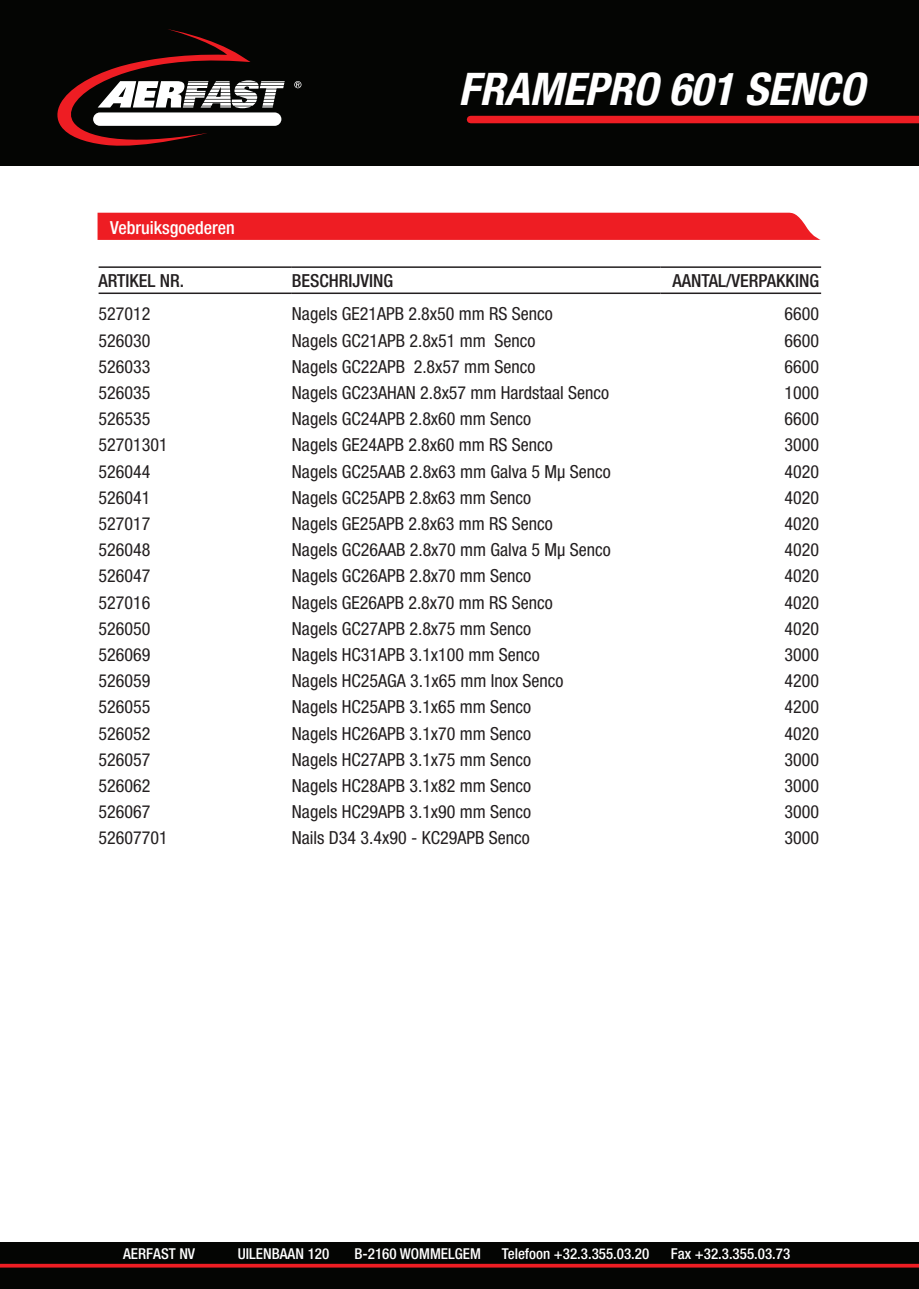
<style>
.page{position:relative;width:919px;height:1289px;background:#fff}
.page>*{position:absolute;margin:0;border:0;box-sizing:border-box;transform-origin:0 0}
.t1{font:italic 700 condensed 45px "Helvetica Neue";color:#fff}
.t2{font:condensed 18px "Helvetica Neue";color:#231f20}
.t3{font:500 condensed 18px "Helvetica Neue";color:#231f20}
.t4{font:500 condensed 18px "Helvetica Neue";color:#fff}
.t5{font:500 condensed 15px "Helvetica Neue";color:#fff}
</style>
<div class="page">
<div style="left:0;top:1242px;width:918px;height:46px;background:#040503"></div>
<div style="left:0;top:0;width:918px;height:166px;background:#040503"></div>
<svg style="left:57px;top:29px;width:228px;height:117px"></svg>
<div style="left:93px;top:112px;width:188px;height:14px;background:#fff;border-radius:7px"></div>
<svg style="left:294px;top:81px;width:7px;height:7px"></svg>
<div style="left:470px;top:116px;width:448px;height:7px;background:#ee1d23"></div>
<svg style="left:0;top:1263px;width:918px;height:4px;fill:#ee1d23"></svg>
<hr style="left:99px;top:266px;width:193px;height:2px;background:#231f20">
<hr style="left:292px;top:266px;width:368px;height:2px;background:#231f20">
<hr style="left:660px;top:266px;width:161px;height:2px;background:#231f20">
<hr style="left:99px;top:292px;width:193px;height:2px;background:#231f20">
<hr style="left:292px;top:292px;width:368px;height:2px;background:#231f20">
<hr style="left:660px;top:292px;width:161px;height:2px;background:#231f20">
<div style="left:97px;top:213px;width:723px;height:27px;background:#ee1d23"></div>
<p class="t4" style="left:110px;top:217px;width:126px">Vebruiksgoederen</p>
<h1 class="t1" style="left:458px;top:62px;width:407px">FRAMEPRO 601 SENCO</h1>
<p class="t3" style="left:99px;top:270px;width:87px">ARTIKEL NR.</p>
<p class="t3" style="left:292px;top:270px;width:103px">BESCHRIJVING</p>
<p class="t3" style="left:672px;top:270px;width:148px">AANTAL/VERPAKKING</p>
<p class="t2" style="left:99px;top:303px;width:53px">527012</p>
<p class="t2" style="left:292px;top:303px;width:262px">Nagels GE21APB 2.8x50 mm RS Senco</p>
<p class="t2" style="left:784px;top:303px;width:36px">6600</p>
<p class="t2" style="left:99px;top:330px;width:53px">526030</p>
<p class="t2" style="left:292px;top:330px;width:245px">Nagels GC21APB 2.8x51 mm Senco</p>
<p class="t2" style="left:784px;top:330px;width:36px">6600</p>
<p class="t2" style="left:99px;top:356px;width:53px">526033</p>
<p class="t2" style="left:292px;top:356px;width:245px">Nagels GC22APB 2.8x57 mm Senco</p>
<p class="t2" style="left:784px;top:356px;width:36px">6600</p>
<p class="t2" style="left:99px;top:382px;width:53px">526035</p>
<p class="t2" style="left:292px;top:382px;width:319px">Nagels GC23AHAN 2.8x57 mm Hardstaal Senco</p>
<p class="t2" style="left:784px;top:382px;width:36px">1000</p>
<p class="t2" style="left:99px;top:408px;width:53px">526535</p>
<p class="t2" style="left:292px;top:408px;width:241px">Nagels GC24APB 2.8x60 mm Senco</p>
<p class="t2" style="left:784px;top:408px;width:36px">6600</p>
<p class="t2" style="left:99px;top:434px;width:71px">52701301</p>
<p class="t2" style="left:292px;top:434px;width:262px">Nagels GE24APB 2.8x60 mm RS Senco</p>
<p class="t2" style="left:784px;top:434px;width:36px">3000</p>
<p class="t2" style="left:99px;top:461px;width:53px">526044</p>
<p class="t2" style="left:292px;top:461px;width:320px">Nagels GC25AAB 2.8x63 mm Galva 5 Mµ Senco</p>
<p class="t2" style="left:784px;top:461px;width:36px">4020</p>
<p class="t2" style="left:99px;top:487px;width:53px">526041</p>
<p class="t2" style="left:292px;top:487px;width:241px">Nagels GC25APB 2.8x63 mm Senco</p>
<p class="t2" style="left:784px;top:487px;width:36px">4020</p>
<p class="t2" style="left:99px;top:513px;width:53px">527017</p>
<p class="t2" style="left:292px;top:513px;width:262px">Nagels GE25APB 2.8x63 mm RS Senco</p>
<p class="t2" style="left:784px;top:513px;width:36px">4020</p>
<p class="t2" style="left:99px;top:539px;width:53px">526048</p>
<p class="t2" style="left:292px;top:539px;width:320px">Nagels GC26AAB 2.8x70 mm Galva 5 Mµ Senco</p>
<p class="t2" style="left:784px;top:539px;width:36px">4020</p>
<p class="t2" style="left:99px;top:565px;width:53px">526047</p>
<p class="t2" style="left:292px;top:565px;width:241px">Nagels GC26APB 2.8x70 mm Senco</p>
<p class="t2" style="left:784px;top:565px;width:36px">4020</p>
<p class="t2" style="left:99px;top:591px;width:53px">527016</p>
<p class="t2" style="left:292px;top:591px;width:262px">Nagels GE26APB 2.8x70 mm RS Senco</p>
<p class="t2" style="left:784px;top:591px;width:36px">4020</p>
<p class="t2" style="left:99px;top:618px;width:53px">526050</p>
<p class="t2" style="left:292px;top:618px;width:241px">Nagels GC27APB 2.8x75 mm Senco</p>
<p class="t2" style="left:784px;top:618px;width:36px">4020</p>
<p class="t2" style="left:99px;top:644px;width:53px">526069</p>
<p class="t2" style="left:292px;top:644px;width:249px">Nagels HC31APB 3.1x100 mm Senco</p>
<p class="t2" style="left:784px;top:644px;width:36px">3000</p>
<p class="t2" style="left:99px;top:670px;width:53px">526059</p>
<p class="t2" style="left:292px;top:670px;width:273px">Nagels HC25AGA 3.1x65 mm Inox Senco</p>
<p class="t2" style="left:784px;top:670px;width:36px">4200</p>
<p class="t2" style="left:99px;top:696px;width:53px">526055</p>
<p class="t2" style="left:292px;top:696px;width:241px">Nagels HC25APB 3.1x65 mm Senco</p>
<p class="t2" style="left:784px;top:696px;width:36px">4200</p>
<p class="t2" style="left:99px;top:722px;width:53px">526052</p>
<p class="t2" style="left:292px;top:722px;width:241px">Nagels HC26APB 3.1x70 mm Senco</p>
<p class="t2" style="left:784px;top:722px;width:36px">4020</p>
<p class="t2" style="left:99px;top:749px;width:53px">526057</p>
<p class="t2" style="left:292px;top:749px;width:241px">Nagels HC27APB 3.1x75 mm Senco</p>
<p class="t2" style="left:784px;top:749px;width:36px">3000</p>
<p class="t2" style="left:99px;top:775px;width:53px">526062</p>
<p class="t2" style="left:292px;top:775px;width:241px">Nagels HC28APB 3.1x82 mm Senco</p>
<p class="t2" style="left:784px;top:775px;width:36px">3000</p>
<p class="t2" style="left:99px;top:801px;width:53px">526067</p>
<p class="t2" style="left:292px;top:801px;width:241px">Nagels HC29APB 3.1x90 mm Senco</p>
<p class="t2" style="left:784px;top:801px;width:36px">3000</p>
<p class="t2" style="left:99px;top:827px;width:71px">52607701</p>
<p class="t2" style="left:292px;top:827px;width:239px">Nails D34 3.4x90 - KC29APB Senco</p>
<p class="t2" style="left:784px;top:827px;width:36px">3000</p>
<p class="t5" style="left:123px;top:1244px;width:73px">AERFAST NV</p>
<p class="t5" style="left:238px;top:1244px;width:93px">UILENBAAN 120</p>
<p class="t5" style="left:354px;top:1244px;width:128px">B-2160 WOMMELGEM</p>
<p class="t5" style="left:502px;top:1244px;width:149px">Telefoon +32.3.355.03.20</p>
<p class="t5" style="left:671px;top:1244px;width:121px">Fax +32.3.355.03.73</p>
</div>
